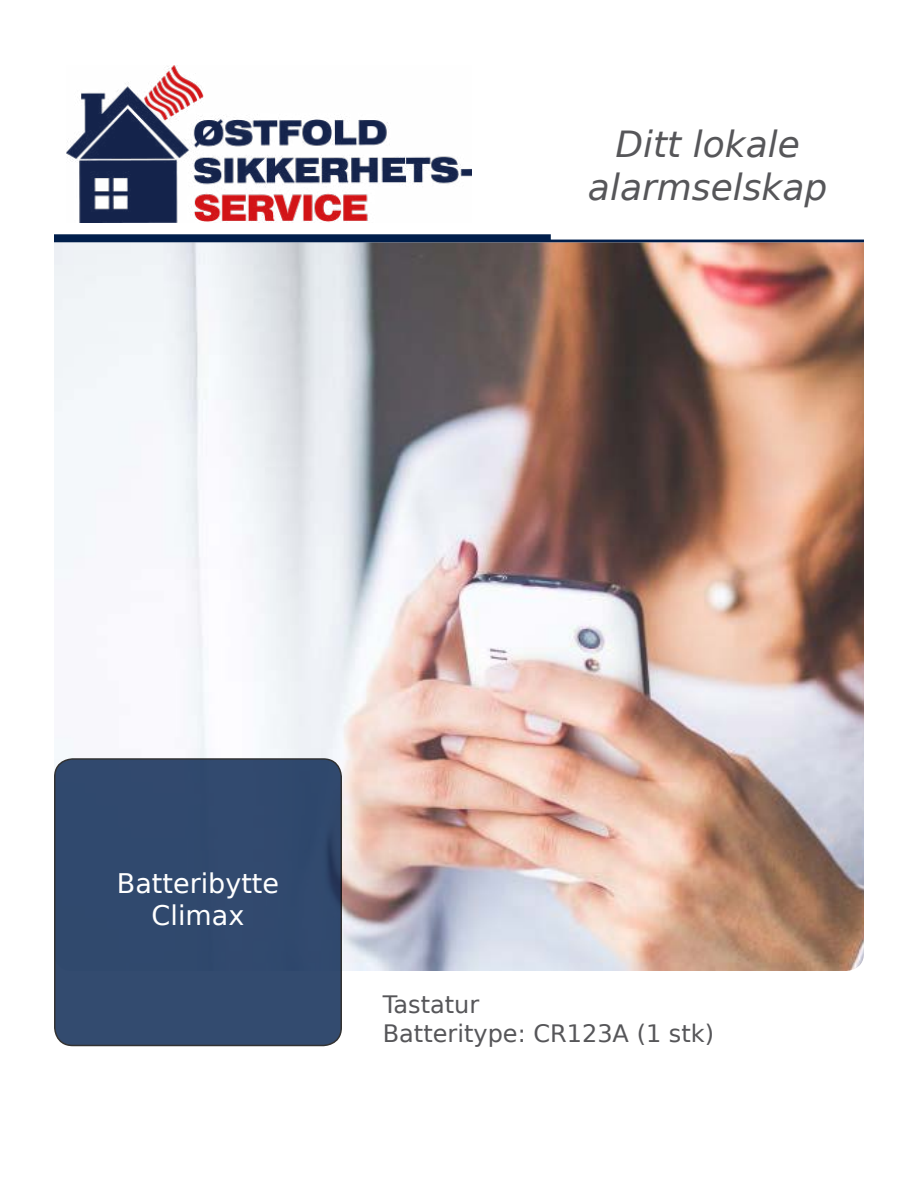
<style>
.page{position:relative;width:918px;height:1188px;background:#fff}
.page>*{position:absolute;margin:0;border:0;box-sizing:border-box;transform-origin:0 0}
.t1{font:italic 36px/43.2px "Prima Sans BT";color:#565659;text-align:center}
.t2{font:27px/32.4px "Prima Sans BT";color:#fff;text-align:center}
.t3{font:24px/28.8px "Prima Sans BT";color:#565659}
</style>
<div class="page">
<div style="left:54px;top:234px;width:497px;height:8px;background:#001e4b"></div>
<hr style="left:54px;top:240px;width:810px;height:3px;background:#001e4b">
<img style="left:67px;top:66px;width:405px;height:157px">
<img style="left:54px;top:243px;width:810px;height:728px">
<div style="left:55px;top:759px;width:286px;height:287px;background:#31496e;border-radius:18px"></div>
<div style="left:54px;top:758px;width:288px;height:288px;border:2px solid #000;border-radius:18px"></div>
<h1 class="t1" style="left:588px;top:120px;width:241px">Ditt lokale alarmselskap</h1>
<p class="t2" style="left:117px;top:866px;width:164px">Batteribytte<br>Climax</p>
<p class="t3" style="left:383px;top:988px;width:333px">Tastatur<br>Batteritype: CR123A (1 stk)</p>
</div>
